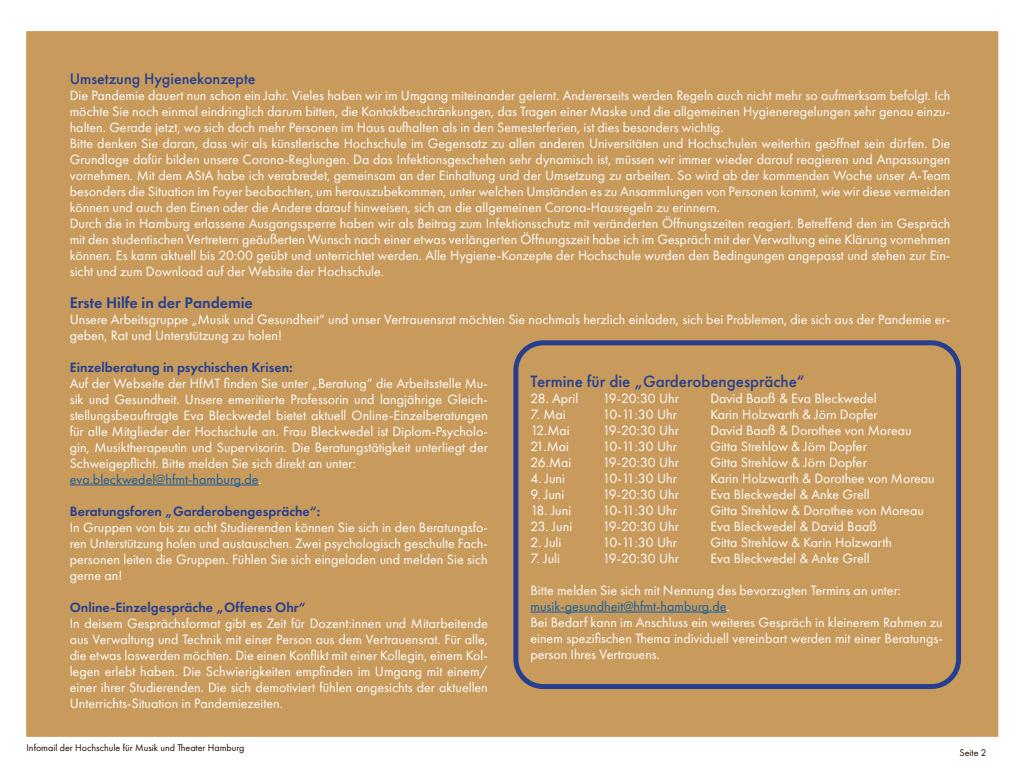
<style>
.page{position:relative;width:1024px;height:768px;background:#fff}
.page>*{position:absolute;margin:0;border:0;box-sizing:border-box;transform-origin:0 0}
.t1{font:500 17px "Futura PT";color:#253f8e}
.t2{font:500 16px "Futura PT";color:#253f8e}
.t3{font:600 16px "Futura PT";color:#253f8e}
.t4{font:14px/16px "Futura PT";color:#fff;text-align:justify}
.t5{font:600 14px "Futura PT";color:#253f8e}
.t6{font:14px "Futura PT";color:#175d9e}
.t7{font:10px "Futura PT";color:#1f0a00}
.s1{color:#fff}
.s2{color:#175d9e}
</style>
<div class="page">
<div style="left:26px;top:31px;width:972px;height:706px;background:#c89b5d;border:1px solid #c89b5d"></div>
<hr style="left:70px;top:485px;width:188px;height:1px;background:#175d9e">
<hr style="left:530px;top:612px;width:196px;height:1px;background:#175d9e">
<div style="left:513px;top:340px;width:448px;height:349px;border:5px solid #253f8e;border-radius:27px"></div>
<p class="t2" style="left:70px;top:69px;width:187px">Umsetzung Hygienekonzepte</p>
<p class="t4" style="left:70px;top:87px;width:882px">Die Pandemie dauert nun schon ein Jahr. Vieles haben wir im Umgang miteinander gelernt. Andererseits werden Regeln auch nicht mehr so aufmerksam befolgt. Ich möchte Sie noch einmal eindringlich darum bitten, die Kontaktbeschränkungen, das Tragen einer Maske und die allgemeinen Hygieneregelungen sehr genau einzu&shy;halten. Gerade jetzt, wo sich doch mehr Personen im Haus aufhalten als in den Semesterferien, ist dies besonders wichtig.</p>
<p class="t4" style="left:70px;top:135px;width:882px">Bitte denken Sie daran, dass wir als künstlerische Hochschule im Gegensatz zu allen anderen Universitäten und Hochschulen weiterhin geöffnet sein dürfen. Die Grundlage dafür bilden unsere Corona-Reglungen. Da das Infektionsgeschehen sehr dynamisch ist, müssen wir immer wieder darauf reagieren und Anpassungen vornehmen. Mit dem AStA habe ich verabredet, gemeinsam an der Einhaltung und der Umsetzung zu arbeiten. So wird ab der kommenden Woche unser A-Team besonders die Situation im Foyer beobachten, um herauszubekommen, unter welchen Umständen es zu Ansammlungen von Personen kommt, wie wir diese vermeiden können und auch den Einen oder die Andere darauf hinweisen, sich an die allgemeinen Corona-Hausregeln zu erinnern.</p>
<p class="t4" style="left:70px;top:215px;width:882px">Durch die in Hamburg erlassene Ausgangssperre haben wir als Beitrag zum Infektionsschutz mit veränderten Öffnungszeiten reagiert. Betreffend den im Gespräch mit den studentischen Vertretern geäußerten Wunsch nach einer etwas verlängerten Öffnungszeit habe ich im Gespräch mit der Verwaltung eine Klärung vornehmen können. Es kann aktuell bis 20:00 geübt und unterrichtet werden. Alle Hygiene-Konzepte der Hochschule wurden den Bedingungen angepasst und stehen zur Ein&shy;sicht und zum Download auf der Website der Hochschule.</p>
<p class="t3" style="left:70px;top:292px;width:185px">Erste Hilfe in der Pandemie</p>
<p class="t4" style="left:70px;top:311px;width:882px">Unsere Arbeitsgruppe „Musik und Gesundheit“ und unser Vertrauensrat möchten Sie nochmals herzlich einladen, sich bei Problemen, die sich aus der Pandemie er&shy;geben, Rat und Unterstützung zu holen!</p>
<p class="t5" style="left:70px;top:358px;width:224px">Einzelberatung in psychischen Krisen:</p>
<p class="t4" style="left:70px;top:375px;width:420px">Auf der Webseite der HfMT finden Sie unter „Beratung“ die Arbeitsstelle Mu&shy;sik und Gesundheit. Unsere emeritierte Professorin und langjährige Gleich&shy;stellungsbeauftragte Eva Bleckwedel bietet aktuell Online-Einzelberatungen für alle Mitglieder der Hochschule an. Frau Bleckwedel ist Diplom-Psycholo&shy;gin, Musiktherapeutin und Supervisorin. Die Beratungstätigkeit unterliegt der Schweigepflicht. Bitte melden Sie sich direkt an unter:</p>
<p class="t6" style="left:70px;top:471px;width:193px">eva.bleckwedel@hfmt-hamburg.de<span class="s1">.</span></p>
<p class="t5" style="left:70px;top:502px;width:252px">Beratungsforen „Garderobengespräche“:</p>
<p class="t4" style="left:70px;top:519px;width:420px">In Gruppen von bis zu acht Studierenden können Sie sich in den Beratungsfo&shy;ren Unterstützung holen und austauschen. Zwei psychologisch geschulte Fach&shy;personen leiten die Gruppen. Fühlen Sie sich eingeladen und melden Sie sich gerne an!</p>
<p class="t5" style="left:70px;top:598px;width:238px">Online-Einzelgespräche „Offenes Ohr“</p>
<p class="t4" style="left:70px;top:615px;width:420px">In deisem Gesprächsformat gibt es Zeit für Dozent:innen und Mitarbeitende aus Verwaltung und Technik mit einer Person aus dem Vertrauensrat. Für alle, die etwas loswerden möchten. Die einen Konflikt mit einer Kollegin, einem Kol&shy;legen erlebt haben. Die Schwierigkeiten empfinden im Umgang mit einem/ einer ihrer Studierenden. Die sich demotiviert fühlen angesichts der aktuellen Unterrichts-Situation in Pandemiezeiten.</p>
<p class="t1" style="left:530px;top:371px;width:276px">Termine für die „Garderobengespräche“</p>
<p class="t4" style="left:530px;top:390px;width:49px">28. April</p>
<p class="t4" style="left:602px;top:390px;width:78px">19-20:30 Uhr</p>
<p class="t4" style="left:710px;top:390px;width:168px">David Baaß &amp; Eva Bleckwedel</p>
<p class="t4" style="left:530px;top:406px;width:37px">7. Mai</p>
<p class="t4" style="left:602px;top:406px;width:76px">10-11:30 Uhr</p>
<p class="t4" style="left:710px;top:406px;width:169px">Karin Holzwarth &amp; Jörn Dopfer</p>
<p class="t4" style="left:530px;top:422px;width:41px">12.Mai</p>
<p class="t4" style="left:602px;top:422px;width:78px">19-20:30 Uhr</p>
<p class="t4" style="left:710px;top:422px;width:203px">David Baaß &amp; Dorothee von Moreau</p>
<p class="t4" style="left:530px;top:438px;width:40px">21.Mai</p>
<p class="t4" style="left:602px;top:438px;width:76px">10-11:30 Uhr</p>
<p class="t4" style="left:710px;top:438px;width:158px">Gitta Strehlow &amp; Jörn Dopfer</p>
<p class="t4" style="left:530px;top:454px;width:42px">26.Mai</p>
<p class="t4" style="left:602px;top:454px;width:78px">19-20:30 Uhr</p>
<p class="t4" style="left:710px;top:454px;width:158px">Gitta Strehlow &amp; Jörn Dopfer</p>
<p class="t4" style="left:530px;top:470px;width:36px">4. Juni</p>
<p class="t4" style="left:602px;top:470px;width:76px">10-11:30 Uhr</p>
<p class="t4" style="left:710px;top:470px;width:226px">Karin Holzwarth &amp; Dorothee von Moreau</p>
<p class="t4" style="left:530px;top:486px;width:36px">9. Juni</p>
<p class="t4" style="left:602px;top:486px;width:78px">19-20:30 Uhr</p>
<p class="t4" style="left:710px;top:486px;width:161px">Eva Bleckwedel &amp; Anke Grell</p>
<p class="t4" style="left:530px;top:502px;width:42px">18. Juni</p>
<p class="t4" style="left:602px;top:502px;width:76px">10-11:30 Uhr</p>
<p class="t4" style="left:710px;top:502px;width:215px">Gitta Strehlow &amp; Dorothee von Moreau</p>
<p class="t4" style="left:530px;top:518px;width:43px">23. Juni</p>
<p class="t4" style="left:602px;top:518px;width:78px">19-20:30 Uhr</p>
<p class="t4" style="left:710px;top:518px;width:168px">Eva Bleckwedel &amp; David Baaß</p>
<p class="t4" style="left:530px;top:534px;width:33px">2. Juli</p>
<p class="t4" style="left:602px;top:534px;width:76px">10-11:30 Uhr</p>
<p class="t4" style="left:710px;top:534px;width:183px">Gitta Strehlow &amp; Karin Holzwarth</p>
<p class="t4" style="left:530px;top:550px;width:31px">7. Juli</p>
<p class="t4" style="left:602px;top:550px;width:78px">19-20:30 Uhr</p>
<p class="t4" style="left:710px;top:550px;width:161px">Eva Bleckwedel &amp; Anke Grell</p>
<p class="t4" style="left:530px;top:582px;width:372px">Bitte melden Sie sich mit Nennung des bevorzugten Termins an unter: <span class="s2">musik-gesundheit@hfmt-hamburg.de</span>.</p>
<p class="t4" style="left:530px;top:614px;width:414px">Bei Bedarf kann im Anschluss ein weiteres Gespräch in kleinerem Rahmen zu einem spezifischen Thema individuell vereinbart werden mit einer Beratungs&shy;person Ihres Vertrauens.</p>
<p class="t7" style="left:27px;top:742px;width:219px">Infomail der Hochschule für Musik und Theater Hamburg</p>
<p class="t7" style="left:959px;top:747px;width:29px">Seite 2</p>
</div>
